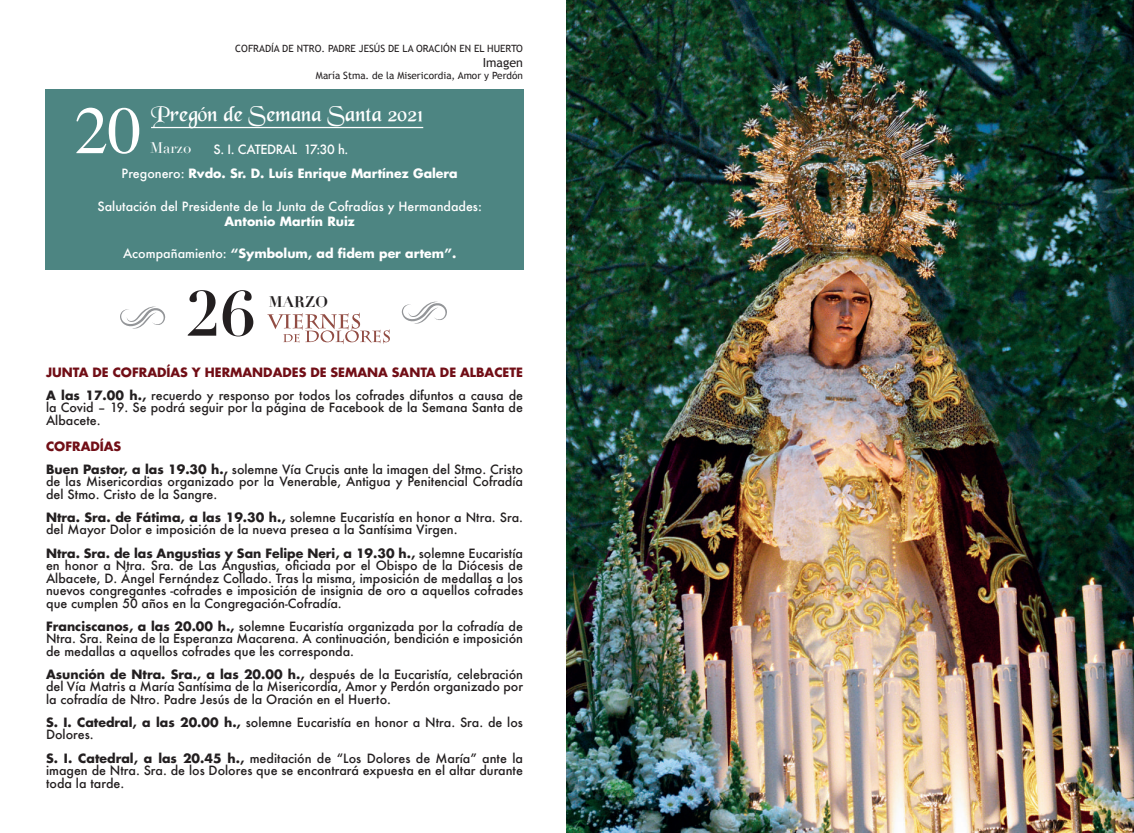
<style>
.page{position:relative;width:1134px;height:833px;background:#fff}
.page>*{position:absolute;margin:0;border:0;box-sizing:border-box;transform-origin:0 0}
.t1{font:67.5px "Times";color:#fff}
.t2{font:700 62.5px "Didot";color:#231f20}
.t3{font:22.5px "Black Chancery";color:#fff}
.t4{font:15px "Didot";color:#fff}
.t5{font:700 15px "Didot";color:#231f20}
.t6{font:500 12.5px/12.5px "Futura";color:#231f20}
.t7{font:700 12.5px "Futura";color:#fff}
.t8{font:500 12.5px "Futura";color:#fff}
.t9{font:500 12.5px "Futura";letter-spacing:-.03em;color:#fff}
.t10{font:12.5px "Trebuchet MS";color:#231f20}
.t11{font:10px "Trebuchet MS";color:#231f20}
.s1{font-weight:500}
.s2{font-weight:700;color:#710e16}
.s3{font-weight:700}
</style>
<div class="page">
<div style="left:45px;top:89px;width:478px;height:181px;background:#4d8582"></div>
<hr style="left:151px;top:127px;width:272px;height:1px;background:#fff">
<img style="left:567px;top:0;width:567px;height:833px">
<svg style="left:267px;top:313px;width:123px;height:31px"></svg>
<svg style="left:402px;top:301px;width:45px;height:23px"></svg>
<svg style="left:120px;top:306px;width:46px;height:23px"></svg>
<h1 class="t1" style="left:74px;top:67px;width:69px">20</h1>
<p class="t11" style="left:235px;top:43px;width:289px">COFRADÍA DE NTRO. PADRE JESÚS DE LA ORACIÓN EN EL HUERTO</p>
<p class="t10" style="left:483px;top:56px;width:42px">Imagen</p>
<p class="t11" style="left:316px;top:70px;width:209px">María Stma. de la Misericordia, Amor y Perdón</p>
<h3 class="t3" style="left:151px;top:102px;width:274px">Pregón de Semana Santa 2021</h3>
<p class="t4" style="left:150px;top:139px;width:43px">Marzo</p>
<p class="t9" style="left:214px;top:141px;width:136px">S. I. CATEDRAL 17:30 h.</p>
<p class="t7" style="left:122px;top:165px;width:338px"><span class="s1">Pregonero:</span> Rvdo. Sr. D. Luís Enrique Martínez Galera</p>
<p class="t8" style="left:97px;top:197px;width:386px">Salutación del Presidente de la Junta de Cofradías y Hermandades:</p>
<p class="t7" style="left:224px;top:213px;width:132px">Antonio Martín Ruiz</p>
<p class="t7" style="left:123px;top:245px;width:335px"><span class="s1">Acompañamiento:</span> “Symbolum, ad fidem per artem”.</p>
<h2 class="t2" style="left:186px;top:275px;width:71px">26</h2>
<p class="t5" style="left:269px;top:292px;width:60px">MARZO</p>
<p class="t6" style="left:46px;top:360px;width:478px;line-height:23.1px"><span class="s2">JUNTA DE COFRADÍAS Y HERMANDADES DE SEMANA SANTA DE ALBACETE<br></span><span class="s3">A las 17.00 h.,</span> recuerdo y responso por todos los cofrades difuntos a causa de</p>
<p class="t6" style="left:46px;top:401px;width:478px">la Covid – 19. Se podrá seguir por la página de Facebook de la Semana Santa de<br>Albacete.</p>
<p class="t6" style="left:46px;top:434px;width:478px;line-height:23.1px"><span class="s2">COFRADÍAS<br></span><span class="s3">Buen Pastor, a las 19.30 h.,</span> solemne Vía Crucis ante la imagen del Stmo. Cristo</p>
<p class="t6" style="left:46px;top:475px;width:478px">de las Misericordias organizado por la Venerable, Antigua y Penitencial Cofradía del Stmo. Cristo de la Sangre.</p>
<p class="t6" style="left:46px;top:511px;width:478px"><span class="s3">Ntra. Sra. de Fátima, a las 19.30 h.,</span> solemne Eucaristía en honor a Ntra. Sra. del Mayor Dolor e imposición de la nueva presea a la Santísima Virgen.</p>
<p class="t6" style="left:46px;top:546px;width:478px;text-align:justify"><span class="s3">Ntra. Sra. de las Angustias y San Felipe Neri, a 19.30 h.,</span> solemne Eucaristía en honor a Ntra. Sra. de Las Angustias, oficiada por el Obispo de la Diócesis de Albacete, D. Ángel Fernández Collado. Tras la misma, imposición de medallas a los nuevos congregantes -cofrades e imposición de insignia de oro a aquellos cofrades que cumplen 50 años en la Congregación-Cofradía.</p>
<p class="t6" style="left:46px;top:619px;width:478px;text-align:justify"><span class="s3">Franciscanos, a las 20.00 h.,</span> solemne Eucaristía organizada por la cofradía de Ntra. Sra. Reina de la Esperanza Macarena. A continuación, bendición e imposición de medallas a aquellos cofrades que les corresponda.</p>
<p class="t6" style="left:46px;top:668px;width:478px;text-align:justify"><span class="s3">Asunción de Ntra. Sra., a las 20.00 h.,</span> después de la Eucaristía, celebración del Vía Matris a María Santísima de la Misericordia, Amor y Perdón organizado por la cofradía de Ntro. Padre Jesús de la Oración en el Huerto.</p>
<p class="t6" style="left:46px;top:716px;width:478px"><span class="s3">S. I. Catedral, a las 20.00 h.,</span> solemne Eucaristía en honor a Ntra. Sra. de los<br>Dolores.</p>
<p class="t6" style="left:46px;top:751px;width:478px;text-align:justify"><span class="s3">S. I. Catedral, a las 20.45 h.,</span> meditación de “Los Dolores de María” ante la imagen de Ntra. Sra. de los Dolores que se encontrará expuesta en el altar durante toda la tarde.</p>
</div>
